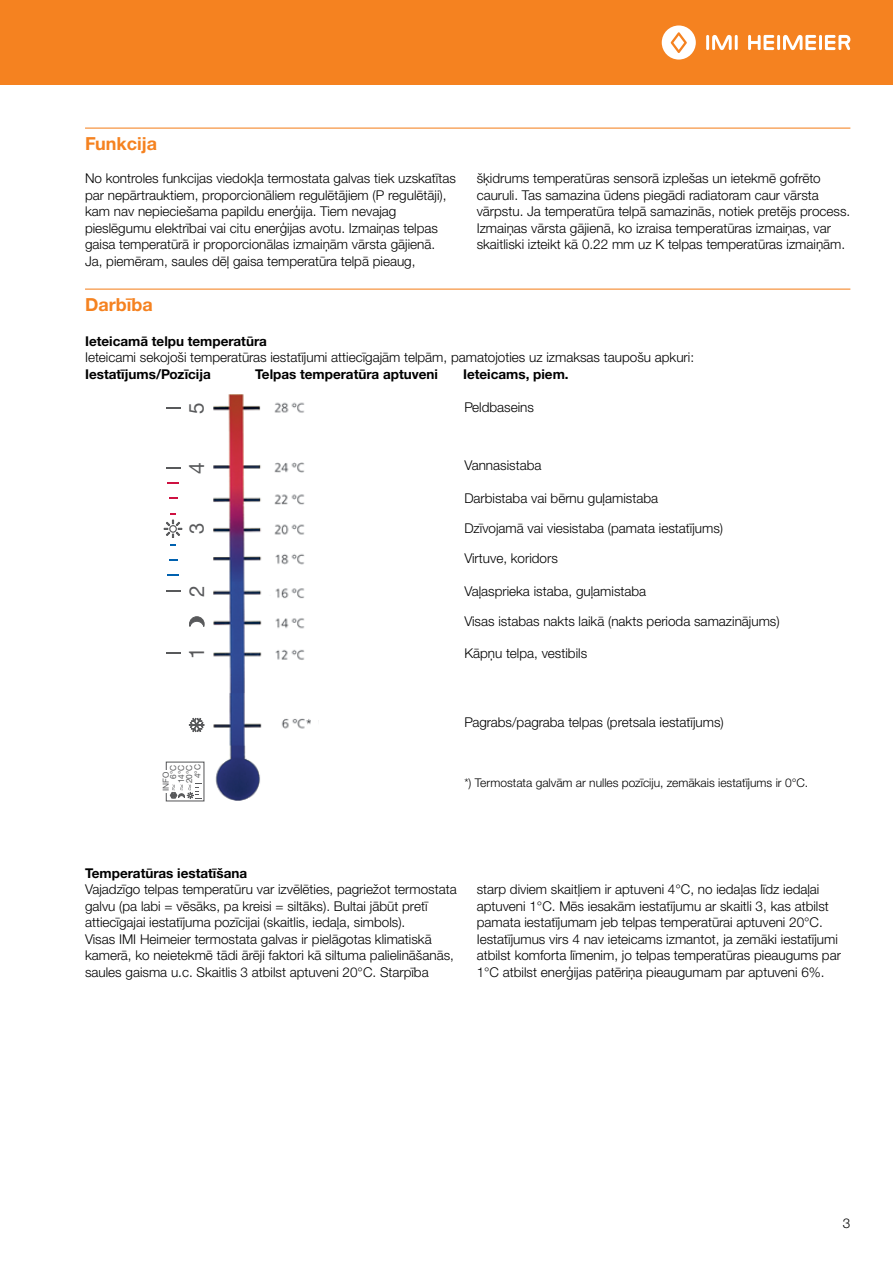
<style>
.page{position:relative;width:893px;height:1263px;background:#fff}
.page>*{position:absolute;margin:0;border:0;box-sizing:border-box;transform-origin:0 0}
.t1{font:21px "Helvetica Neue LT Com";color:#58595b}
.t2{font:20.7px "Helvetica Neue LT Com";color:#58595b}
.t3{font:20.25px "Helvetica Neue LT Com";color:#58595b}
.t4{font:700 18px "Helvetica Neue LTW1 G";color:#f58220}
.t5{font:300 13.5px/16.5px "Helvetica Neue LTW1 G";color:#000}
.t6{font:700 13.5px "Helvetica Neue LTW1 G";color:#000}
.t7{font:300 12px "Helvetica Neue LTW1 G";color:#000}
.t8{font:8.4px/8.1px "Helvetica Neue LT Com";color:#58595b}
</style>
<div class="page">
<div style="left:0;top:0;width:893px;height:85px;background:#f58220"></div>
<hr style="left:706px;top:35px;width:3px;height:15px;background:#fff">
<hr style="left:735px;top:35px;width:3px;height:15px;background:#fff">
<svg style="left:712px;top:35px;width:20px;height:15px"></svg>
<svg style="left:662px;top:25px;width:34px;height:35px"></svg>
<hr style="left:777px;top:35px;width:3px;height:15px;background:#fff">
<svg style="left:748px;top:35px;width:26px;height:15px"></svg>
<hr style="left:819px;top:35px;width:3px;height:15px;background:#fff">
<svg style="left:783px;top:35px;width:33px;height:15px"></svg>
<svg style="left:825px;top:35px;width:25px;height:15px"></svg>
<hr style="left:85px;top:128px;width:765px;height:1px;background:#f58220">
<hr style="left:85px;top:289px;width:765px;height:1px;background:#f58220">
<svg style="left:170px;top:783px;width:32px;height:16px"></svg>
<svg style="left:189px;top:718px;width:15px;height:13px"></svg>
<svg style="left:190px;top:617px;width:14px;height:9px"></svg>
<svg style="left:164px;top:520px;width:18px;height:18px"></svg>
<svg style="left:166px;top:590px;width:14px;height:2px"></svg>
<svg style="left:166px;top:407px;width:14px;height:2px"></svg>
<svg style="left:166px;top:652px;width:14px;height:2px"></svg>
<svg style="left:169px;top:559px;width:8px;height:2px"></svg>
<svg style="left:167px;top:574px;width:12px;height:2px"></svg>
<svg style="left:167px;top:482px;width:12px;height:2px"></svg>
<svg style="left:166px;top:467px;width:14px;height:2px"></svg>
<img style="left:213px;top:394px;width:98px;height:407px">
<h3 class="t4" style="left:85px;top:132px;width:73px">Funkcija</h3>
<p class="t5" style="left:85px;top:170px;width:372px">No kontroles funkcijas viedokļa termostata galvas tiek uzskatītas par nepārtrauktiem, proporcionāliem regulētājiem (P regulētāji), kam nav nepieciešama papildu enerģija. Tiem nevajag pieslēgumu elektrībai vai citu enerģijas avotu. Izmaiņas telpas gaisa temperatūrā ir proporcionālas izmaiņām vārsta gājienā.<br>Ja, piemēram, saules dēļ gaisa temperatūra telpā pieaug,</p>
<p class="t5" style="left:477px;top:170px;width:375px">šķidrums temperatūras sensorā izplešas un ietekmē gofrēto cauruli. Tas samazina ūdens piegādi radiatoram caur vārsta vārpstu. Ja temperatūra telpā samazinās, notiek pretējs process.<br>Izmaiņas vārsta gājienā, ko izraisa temperatūras izmaiņas, var skaitliski izteikt kā 0.22 mm uz K telpas temperatūras izmaiņām.</p>
<h3 class="t4" style="left:85px;top:293px;width:69px">Darbība</h3>
<p class="t6" style="left:85px;top:333px;width:183px">Ieteicamā telpu temperatūra</p>
<p class="t5" style="left:85px;top:349px;width:611px">Ieteicami sekojoši temperatūras iestatījumi attiecīgajām telpām, pamatojoties uz izmaksas taupošu apkuri:</p>
<p class="t6" style="left:85px;top:366px;width:127px">Iestatījums/Pozīcija</p>
<p class="t6" style="left:255px;top:366px;width:184px">Telpas temperatūra aptuveni</p>
<p class="t6" style="left:463px;top:366px;width:107px">Ieteicams, piem.</p>
<p class="t5" style="left:464px;top:399px;width:71px">Peldbaseins</p>
<h2 class="t2" style="left:184px;top:414px;width:13px;rotate:-90deg">5</h2>
<h1 class="t1" style="left:184px;top:474px;width:13px;rotate:-90deg">4</h1>
<h3 class="t3" style="left:184px;top:534px;width:13px;rotate:-90deg">3</h3>
<h2 class="t2" style="left:184px;top:597px;width:13px;rotate:-90deg">2</h2>
<h1 class="t1" style="left:184px;top:659px;width:13px;rotate:-90deg">1</h1>
<p class="t8" style="left:162px;top:778px;width:16px;line-height:7.4px;text-indent:-13px;rotate:-90deg">INFO<br>6°C</p>
<p class="t8" style="left:177px;top:783px;width:20px;text-align:center;rotate:-90deg">14°C<br>20°C<br>4°C</p>
<p class="t5" style="left:464px;top:457px;width:79px">Vannasistaba</p>
<p class="t5" style="left:464px;top:490px;width:195px">Darbistaba vai bērnu guļamistaba</p>
<p class="t5" style="left:464px;top:520px;width:260px">Dzīvojamā vai viesistaba (pamata iestatījums)</p>
<p class="t5" style="left:464px;top:550px;width:95px">Virtuve, koridors</p>
<p class="t5" style="left:464px;top:583px;width:183px">Vaļasprieka istaba, guļamistaba</p>
<p class="t5" style="left:464px;top:613px;width:317px">Visas istabas nakts laikā (nakts perioda samazinājums)</p>
<p class="t5" style="left:464px;top:645px;width:124px">Kāpņu telpa, vestibils</p>
<p class="t5" style="left:464px;top:714px;width:261px">Pagrabs/pagraba telpas (pretsala iestatījums)</p>
<p class="t7" style="left:464px;top:775px;width:345px">*) Termostata galvām ar nulles pozīciju, zemākais iestatījums ir 0°C.</p>
<p class="t6" style="left:85px;top:864px;width:164px">Temperatūras iestatīšana</p>
<p class="t5" style="left:85px;top:881px;width:373px">Vajadzīgo telpas temperatūru var izvēlēties, pagriežot termostata galvu (pa labi = vēsāks, pa kreisi = siltāks). Bultai jābūt pretī attiecīgajai iestatījuma pozīcijai (skaitlis, iedaļa, simbols).<br>Visas IMI Heimeier termostata galvas ir pielāgotas klimatiskā kamerā, ko neietekmē tādi ārēji faktori kā siltuma palielināšanās, saules gaisma u.c. Skaitlis 3 atbilst aptuveni 20°C. Starpība</p>
<p class="t5" style="left:477px;top:881px;width:366px">starp diviem skaitļiem ir aptuveni 4°C, no iedaļas līdz iedaļai aptuveni 1°C. Mēs iesakām iestatījumu ar skaitli 3, kas atbilst pamata iestatījumam jeb telpas temperatūrai aptuveni 20°C.<br>Iestatījumus virs 4 nav ieteicams izmantot, ja zemāki iestatījumi atbilst komforta līmenim, jo telpas temperatūras pieaugums par 1°C atbilst enerģijas patēriņa pieaugumam par aptuveni 6%.</p>
<p class="t5" style="left:843px;top:1215px;width:9px">3</p>
</div>
